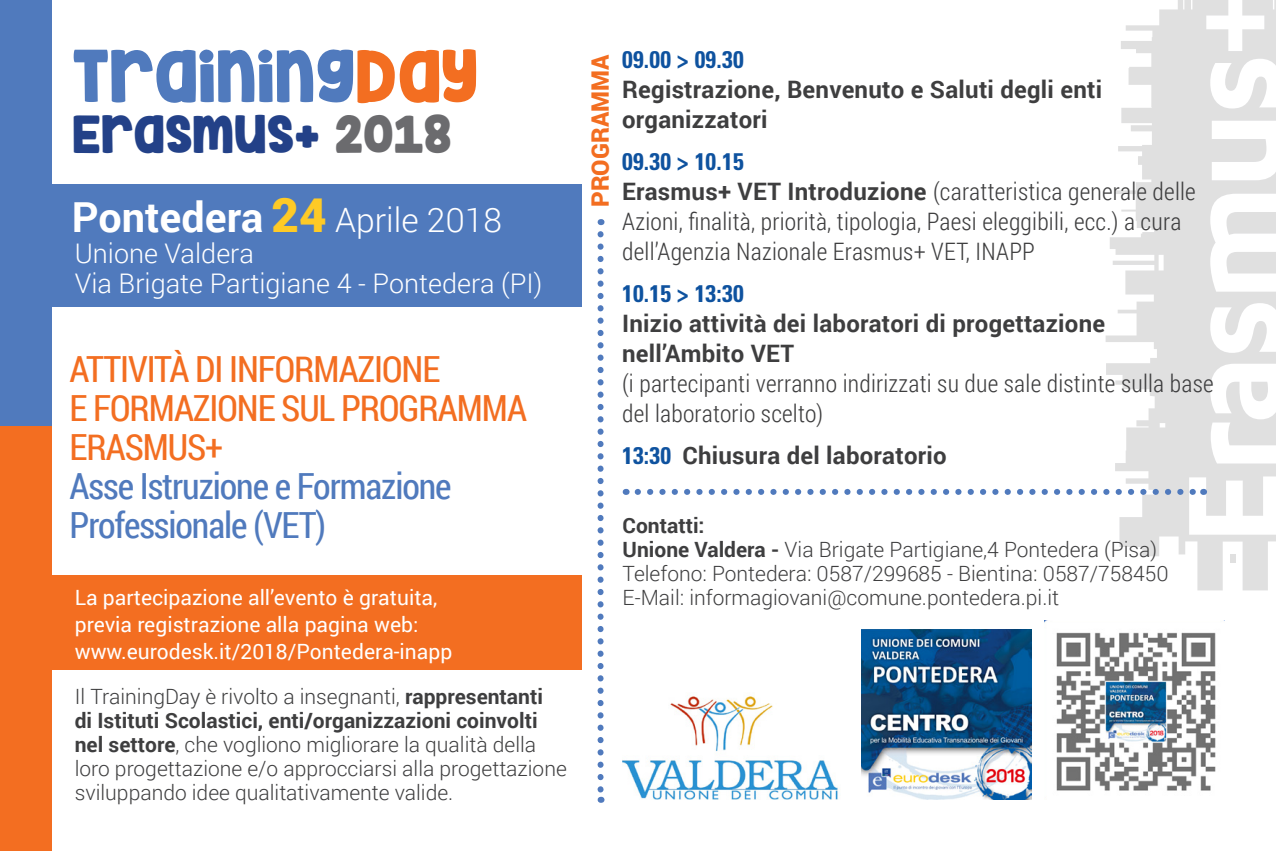
<style>
.page{position:relative;width:1276px;height:851px;background:#fff}
.page>*{position:absolute;margin:0;border:0;box-sizing:border-box;transform-origin:0 0}
.t1{font:66.6px "KG Inimitable Original";color:#507abd}
.t2{font:48px "KG Inimitable Original";color:#234188}
.t3{font:36px/39px "Roboto Condensed";letter-spacing:-.03em;color:#f36e21}
.t4{font:36px "Roboto Condensed";letter-spacing:-.03em;color:#507abd}
.t5{font:300 33.6px "Roboto";color:#fff}
.t6{font:300 27px "Roboto";color:#fff}
.t7{font:300 24px/30px "Roboto Condensed";letter-spacing:.01em;color:#3e3e3f}
.t8{font:700 24px/30px "Roboto";letter-spacing:.01em;color:#3e3e3f}
.t9{font:700 condensed 24px "Univers";letter-spacing:.01em;color:#0e529f}
.t10{font:900 24px "Roboto";color:#f36e21}
.t11{font:300 21px/24px "Roboto";color:#3e3e3f}
.t12{font:21px "Roboto";color:#fff}
.t13{font:700 21px "Roboto";color:#3e3e3f}
.s1{color:#f36e21}
.s2{color:#6b6b6e}
.s3{font-weight:700;font-size:41.4px}
.s4{font-weight:900;font-size:47.4px;color:#feca26}
.s5{font-weight:700}
.s6{font-family:"Roboto";font-weight:700}
.s7{font-family:"Univers";font-stretch:condensed;color:#0e529f}
</style>
<div class="page">
<div style="left:51px;top:184px;width:530px;height:122px;background:#507abd"></div>
<div style="left:51px;top:575px;width:530px;height:95px;background:#f36e21"></div>
<svg style="left:1105px;top:0;width:171px;height:590px;fill:#e0e0e0"></svg>
<div style="left:0;top:425px;width:51px;height:425px;background:#f36e21"></div>
<div style="left:0;top:0;width:51px;height:425px;background:#507abd"></div>
<svg style="left:597px;top:234px;width:6px;height:568px"></svg>
<svg style="left:637px;top:489px;width:560px;height:6px"></svg>
<img style="left:1044px;top:620px;width:181px;height:171px">
<img style="left:861px;top:629px;width:170px;height:170px">
<img style="left:622px;top:696px;width:216px;height:103px">
<p class="t1" style="left:72px;top:36px;width:407px">TRAINING<span class="s1">DAY</span></p>
<p class="t2" style="left:72px;top:105px;width:381px">ERASMUS+ <span class="s2">2018</span></p>
<p class="t5" style="left:72px;top:197px;width:432px"><span class="s3">Pontedera</span> <span class="s4">24</span> Aprile 2018</p>
<p class="t6" style="left:75px;top:235px;width:181px">Unione Valdera</p>
<p class="t6" style="left:75px;top:265px;width:469px">Via Brigate Partigiane 4 - Pontedera (PI)</p>
<p class="t3" style="left:70px;top:348px;width:372px">ATTIVITÀ DI INFORMAZIONE</p>
<p class="t3" style="left:70px;top:387px;width:459px">E FORMAZIONE SUL PROGRAMMA<br>ERASMUS+</p>
<p class="t4" style="left:70px;top:461px;width:383px">Asse Istruzione e Formazione</p>
<p class="t4" style="left:70px;top:500px;width:258px">Professionale (VET)</p>
<p class="t12" style="left:75px;top:583px;width:364px">La partecipazione all’evento è gratuita,</p>
<p class="t12" style="left:75px;top:610px;width:345px">previa registrazione alla pagina web:</p>
<p class="t12" style="left:75px;top:637px;width:379px">www.eurodesk.it/2018/Pontedera-inapp</p>
<p class="t11" style="left:75px;top:683px;width:493px">Il TrainingDay è rivolto a insegnanti, <span class="s5">rappresentanti<br>di Istituti Scolastici, enti/organizzazioni coinvolti nel settore</span>, che vogliono migliorare la qualità della loro progettazione e/o approcciarsi alla progettazione sviluppando idee qualitativamente valide.</p>
<p class="t10" style="left:583px;top:207px;width:154px;rotate:-90deg">PROGRAMMA</p>
<p class="t9" style="left:622px;top:44px;width:123px">09.00 &gt; 09.30</p>
<p class="t8" style="left:622px;top:73px;width:481px">Registrazione, Benvenuto e Saluti degli enti organizzatori</p>
<p class="t9" style="left:622px;top:146px;width:123px">09.30 &gt; 10.15</p>
<p class="t7" style="left:622px;top:175px;width:575px"><span class="s6">Erasmus+ VET Introduzione</span> (caratteristica generale delle<br>Azioni, finalità, priorità, tipologia, Paesi eleggibili, ecc.) a cura dell’Agenzia Nazionale Erasmus+ VET, INAPP</p>
<p class="t9" style="left:622px;top:278px;width:123px">10.15 &gt; 13:30</p>
<p class="t8" style="left:622px;top:307px;width:484px">Inizio attività dei laboratori di progettazione nell’Ambito VET</p>
<p class="t7" style="left:622px;top:367px;width:593px">(i partecipanti verranno indirizzati su due sale distinte sulla base del laboratorio scelto)</p>
<p class="t8" style="left:622px;top:439px;width:326px"><span class="s7">13:30</span> Chiusura del laboratorio</p>
<p class="t13" style="left:622px;top:510px;width:83px">Contatti:</p>
<p class="t11" style="left:622px;top:536px;width:536px"><span class="s5">Unione Valdera -</span> Via Brigate Partigiane,4 Pontedera (Pisa)</p>
<p class="t11" style="left:622px;top:560px;width:547px">Telefono: Pontedera: 0587/299685 - Bientina: 0587/758450</p>
<p class="t11" style="left:622px;top:584px;width:438px">E-Mail: informagiovani@comune.pontedera.pi.it</p>
</div>
